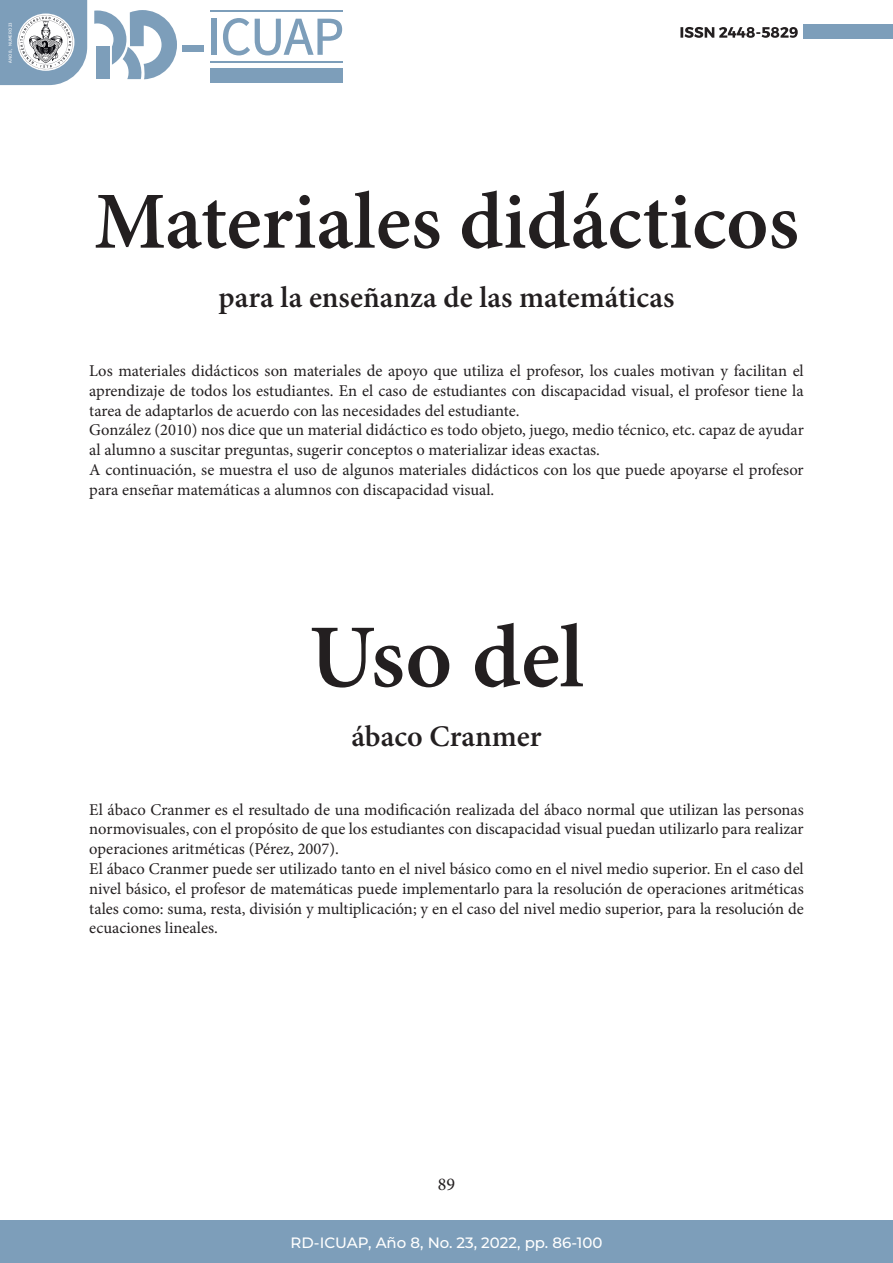
<style>
.page{position:relative;width:893px;height:1263px;background:#fff}
.page>*{position:absolute;margin:0;border:0;box-sizing:border-box;transform-origin:0 0}
.TÍTULO_DE_ARTÍCULO{font:600 90px "Minion Pro";color:#231f20}
.TÍTULO_DE_ARTÍCULO-2{font:600 81px "Minion Pro";color:#231f20}
.TÍTULO_DE_ARTÍCULO-3{font:600 30px "Minion Pro";color:#231f20}
.t1{font:18px "Minion Pro";color:#231f20}
.TÍTULO_DE_ARTÍCULO-4{font:16.5px/19.8px "Minion Pro";color:#231f20;text-align:justify}
.t2{font:500 15px "Montserrat";color:#fff}
.t3{font:4.5px "BUAP802";color:#fff}
</style>
<div class="page">
<div style="left:804px;top:25px;width:89px;height:14px;background:#7d9eba"></div>
<svg style="left:680px;top:27px;width:118px;height:11px"></svg>
<div style="left:0;top:1220px;width:893px;height:43px;background:#7d9eba"></div>
<svg style="left:94px;top:10px;width:83px;height:69px"></svg>
<div style="left:96px;top:46px;width:14px;height:33px;background:#7d9eba"></div>
<svg style="left:0;top:0;width:87px;height:85px"></svg>
<div style="left:3px;top:9px;width:11px;height:67px;background:#7d9eba"></div>
<div style="left:182px;top:45px;width:21px;height:7px;background:#7d9eba"></div>
<div style="left:210px;top:68px;width:133px;height:14px;background:#7d9eba"></div>
<svg style="left:203px;top:18px;width:139px;height:37px"></svg>
<hr style="left:210px;top:10px;width:133px;height:2px;background:#7d9eba">
<hr style="left:210px;top:61px;width:133px;height:2px;background:#7d9eba">
<p class="t3" style="left:8px;top:63px;width:42px;rotate:-90deg">AÑO 8, NÚMERO 23</p>
<p class="TÍTULO_DE_ARTÍCULO-2" style="left:94px;top:166px;width:706px">Materiales didácticos</p>
<p class="TÍTULO_DE_ARTÍCULO-3" style="left:218px;top:277px;width:457px">para la enseñanza de las matemáticas</p>
<p class="TÍTULO_DE_ARTÍCULO-4" style="left:89px;top:361px;width:716px">Los materiales didácticos son materiales de apoyo que utiliza el profesor, los cuales motivan y facilitan el aprendizaje de todos los estudiantes. En el caso de estudiantes con discapacidad visual, el profesor tiene la tarea de adaptarlos de acuerdo con las necesidades del estudiante.</p>
<p class="TÍTULO_DE_ARTÍCULO-4" style="left:89px;top:420px;width:716px">González (2010) nos dice que un material didáctico es todo objeto, juego, medio técnico, etc. capaz de ayudar al alumno a suscitar preguntas, sugerir conceptos o materializar ideas exactas.</p>
<p class="TÍTULO_DE_ARTÍCULO-4" style="left:89px;top:460px;width:716px">A continuación, se muestra el uso de algunos materiales didácticos con los que puede apoyarse el profesor para enseñar matemáticas a alumnos con discapacidad visual.</p>
<p class="TÍTULO_DE_ARTÍCULO" style="left:309px;top:595px;width:276px">Uso del</p>
<p class="TÍTULO_DE_ARTÍCULO-3" style="left:351px;top:715px;width:192px">ábaco Cranmer</p>
<p class="TÍTULO_DE_ARTÍCULO-4" style="left:89px;top:799px;width:716px">El ábaco Cranmer es el resultado de una modificación realizada del ábaco normal que utilizan las personas normovisuales, con el propósito de que los estudiantes con discapacidad visual puedan utilizarlo para realizar operaciones aritméticas (Pérez, 2007).</p>
<p class="TÍTULO_DE_ARTÍCULO-4" style="left:89px;top:859px;width:716px">El ábaco Cranmer puede ser utilizado tanto en el nivel básico como en el nivel medio superior. En el caso del nivel básico, el profesor de matemáticas puede implementarlo para la resolución de operaciones aritméticas tales como: suma, resta, división y multiplicación; y en el caso del nivel medio superior, para la resolución de ecuaciones lineales.</p>
<p class="t1" style="left:438px;top:1172px;width:19px">89</p>
<p class="t2" style="left:291px;top:1232px;width:313px">RD-ICUAP, Año 8, No. 23, 2022, pp. 86-100</p>
</div>
